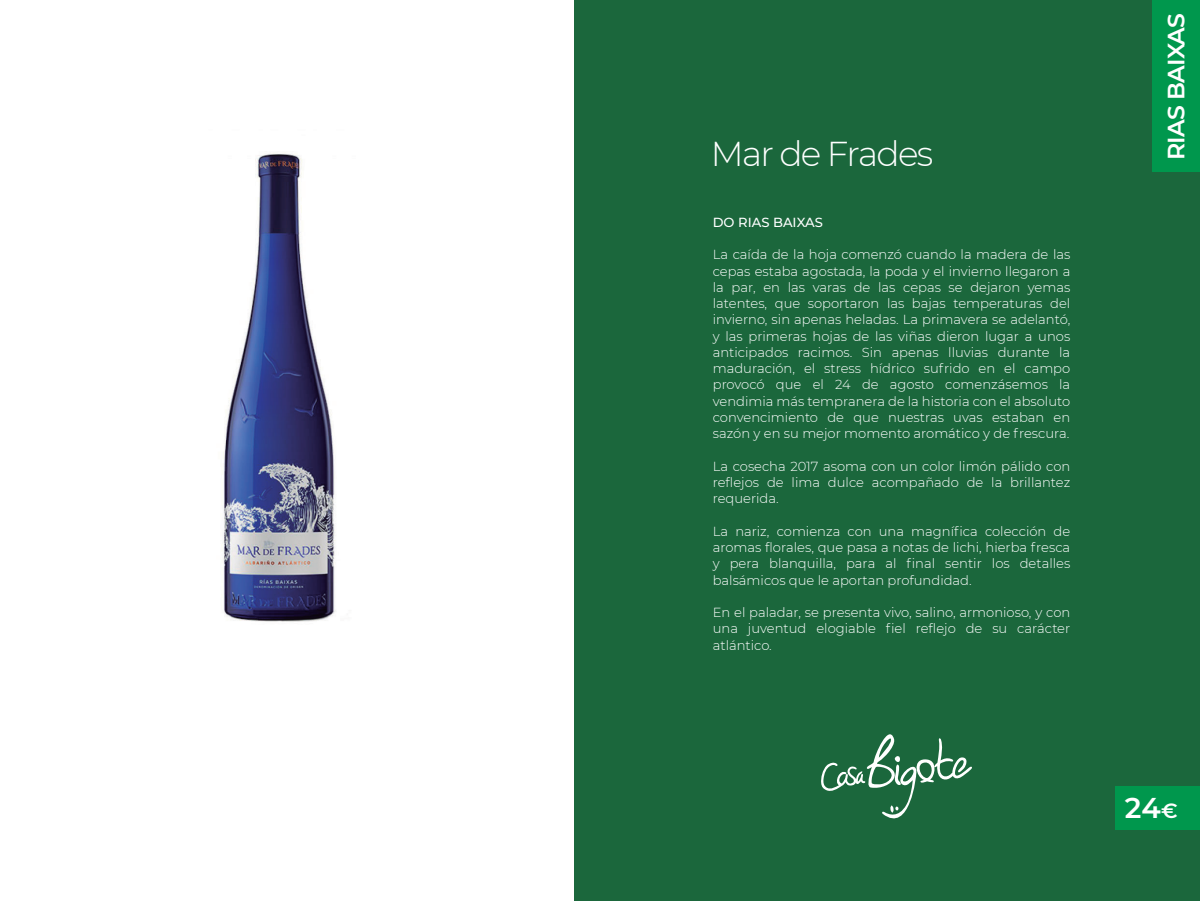
<style>
.page{position:relative;width:1200px;height:901px;background:#fff}
.page>*{position:absolute;margin:0;border:0;box-sizing:border-box;transform-origin:0 0}
.t1{font:300 34.44px "Montserrat";letter-spacing:-.05em;color:#fff}
.t2{font:600 28.56px "Montserrat";color:#fff}
.t3{font:600 23.56px "Montserrat";letter-spacing:-.035em;color:#fff}
.t4{font:300 13.12px/16.2px "Montserrat";color:#fff;text-align:justify}
.t5{font:500 13.12px "Montserrat";color:#fff}
.s1{font-size:20.5px}
</style>
<div class="page">
<div style="left:540px;top:0;width:660px;height:900px;background:#1b673c"></div>
<div style="left:0;top:0;width:574px;height:900px;background:#fff"></div>
<svg style="left:821px;top:734px;width:151px;height:85px"></svg>
<div style="left:1152px;top:0;width:48px;height:171px;background:#00974d"></div>
<div style="left:1115px;top:786px;width:85px;height:43px;background:#00974d"></div>
<img style="left:223px;top:153px;width:113px;height:469px">
<h1 class="t1" style="left:711px;top:130px;width:224px">Mar de Frades</h1>
<p class="t5" style="left:713px;top:213px;width:112px">DO RIAS BAIXAS</p>
<p class="t4" style="left:713px;top:246px;width:359px">La caída de la hoja comenzó cuando la madera de las cepas estaba agostada, la poda y el invierno llegaron a la par, en las varas de las cepas se dejaron yemas latentes, que soportaron las bajas temperaturas del invierno, sin apenas heladas. La primavera se adelantó, y las primeras hojas de las viñas dieron lugar a unos anticipados racimos. Sin apenas lluvias durante la maduración, el stress hídrico sufrido en el campo provocó que el 24 de agosto comenzásemos la vendimia más tempranera de la historia con el absoluto convencimiento de que nuestras uvas estaban en sazón y en su mejor momento aromático y de frescura.</p>
<p class="t4" style="left:713px;top:457px;width:359px">La cosecha 2017 asoma con un color limón pálido con reflejos de lima dulce acompañado de la brillantez requerida.</p>
<p class="t4" style="left:713px;top:522px;width:359px">La nariz, comienza con una magnífica colección de aromas florales, que pasa a notas de lichi, hierba fresca y pera blanquilla, para al final sentir los detalles balsámicos que le aportan profundidad.</p>
<p class="t4" style="left:713px;top:603px;width:359px">En el paladar, se presenta vivo, salino, armonioso, y con una juventud elogiable fiel reflejo de su carácter atlántico.</p>
<h3 class="t3" style="left:1159px;top:160px;width:149px;rotate:-90deg">RIAS BAIXAS</h3>
<h2 class="t2" style="left:1125px;top:787px;width:54px">24<span class="s1">€</span></h2>
</div>
